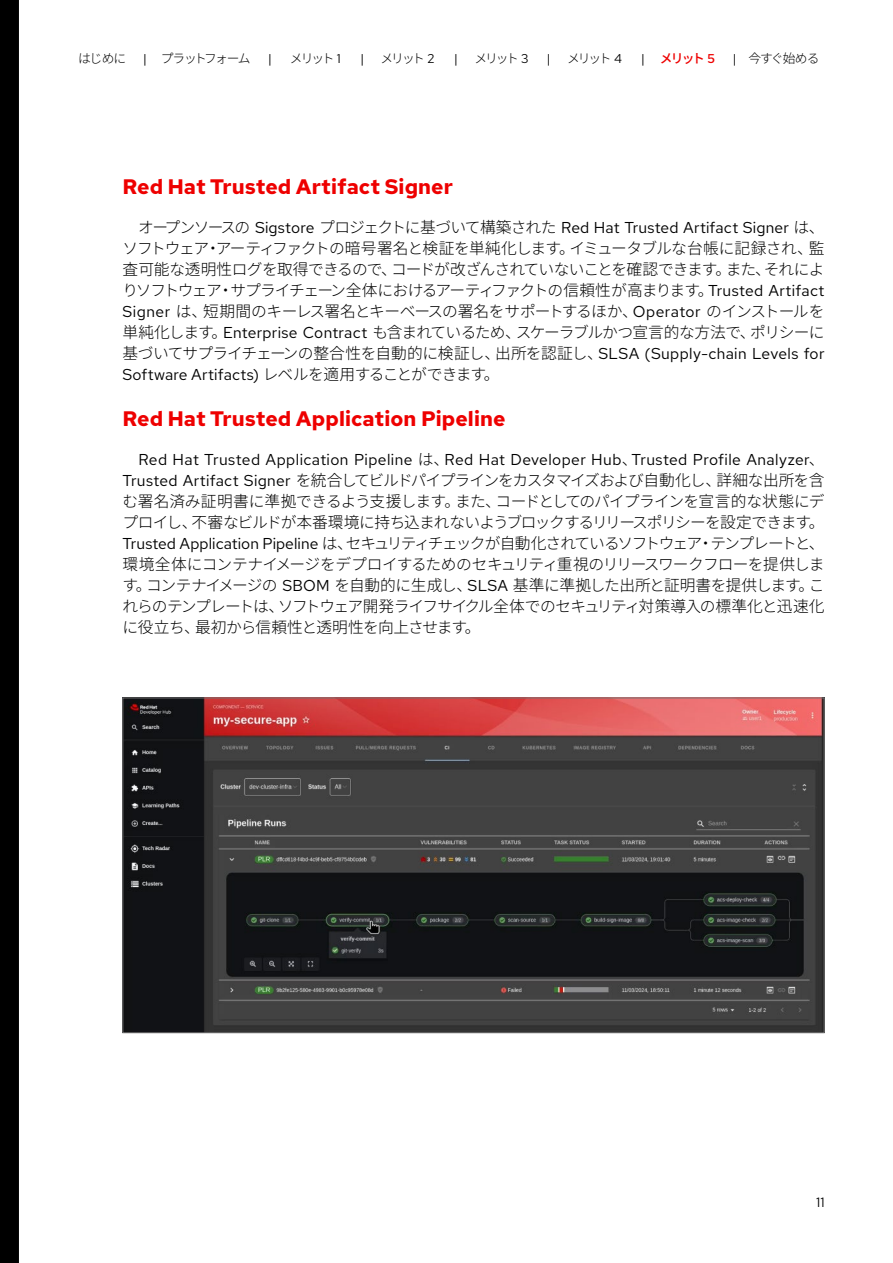
<style>
.page{position:relative;width:893px;height:1263px;background:#fff}
.page>*{position:absolute;margin:0;border:0;box-sizing:border-box;transform-origin:0 0}
.t1{font:700 21px "Red Hat Text";color:#e00}
.t2{font:300 15.75px/21px "Noto Sans JP";letter-spacing:-.035em;color:#000;text-align:justify}
.t3{font:15.75px "Red Hat Text";letter-spacing:.02em;color:#000}
.t4{font:13.5px "Red Hat Text";color:#000}
.t5{font:300 12.75px "Noto Sans JP";letter-spacing:-.155em;color:#000}
.t6{font:500 12.75px "Noto Sans JP";color:#e00}
.t7{font:12.75px "Red Hat Text";color:#000}
.s1{font-family:"Red Hat Text";font-weight:400}
.s2{font-family:"Red Hat Text";font-weight:400;color:#000}
.s3{font-family:"Red Hat Text"}
.s4{font-family:"Noto Sans JP";font-weight:300}
</style>
<div class="page">
<div style="left:0;top:0;width:38px;height:1263px;background:#000"></div>
<div style="left:19px;top:0;width:19px;height:1263px;background:#fff"></div>
<img style="left:124px;top:700px;width:698px;height:331px">
<p class="t5" style="left:78px;top:51px;width:50px">はじめに</p>
<p class="t5" style="left:143px;top:51px;width:109px"><span class="s1">|</span> プラットフォーム</p>
<p class="t7" style="left:268px;top:50px;width:5px">|</p>
<p class="t5" style="left:290px;top:51px;width:52px">メリット <span class="s1">1</span></p>
<p class="t7" style="left:360px;top:50px;width:5px">|</p>
<p class="t5" style="left:381px;top:51px;width:55px">メリット <span class="s1">2</span></p>
<p class="t7" style="left:454px;top:50px;width:5px">|</p>
<p class="t5" style="left:474px;top:51px;width:56px">メリット <span class="s1">3</span></p>
<p class="t7" style="left:547px;top:50px;width:5px">|</p>
<p class="t5" style="left:567px;top:51px;width:56px">メリット <span class="s1">4</span></p>
<p class="t6" style="left:641px;top:51px;width:75px"><span class="s2">|</span> メリット <span class="s3">5</span></p>
<p class="t5" style="left:733px;top:51px;width:88px"><span class="s1">|</span> 今すぐ始める</p>
<h1 class="t1" style="left:122px;top:173px;width:332px">Red Hat Trusted Artifact Signer</h1>
<p class="t3" style="left:138px;top:217px;width:688px"><span class="s4">オープンソースの</span> Sigstore <span class="s4">プロジェクトに基づいて構築された</span> Red Hat Trusted Artifact Signer <span class="s4">は、</span></p>
<p class="t2" style="left:122px;top:238px;width:704px">ソフトウェア・アーティファクトの暗号署名と検証を単純化します。イミュータブルな台帳に記録され、監査可能な透明性ログを取得できるので、コードが改ざんされていないことを確認できます。また、それによりソフトウェア・サプライチェーン全体におけるアーティファクトの信頼性が高まります。<span class="s1">Trusted Artifact Signer</span> は、短期間のキーレス署名とキーベースの署名をサポートするほか、<span class="s1">Operator</span> のインストールを単純化します。<span class="s1">Enterprise Contract</span> も含まれているため、スケーラブルかつ宣言的な方法で、ポリシーに基づいてサプライチェーンの整合性を自動的に検証し、出所を認証し、<span class="s1">SLSA (Supply-chain Levels for</span></p>
<p class="t3" style="left:122px;top:364px;width:379px">Software Artifacts) <span class="s4">レベルを適用することができます。</span></p>
<h1 class="t1" style="left:122px;top:405px;width:385px">Red Hat Trusted Application Pipeline</h1>
<p class="t3" style="left:138px;top:449px;width:687px">Red Hat Trusted Application Pipeline <span class="s4">は、</span>Red Hat Developer Hub<span class="s4">、</span>Trusted Profile Analyzer<span class="s4">、</span></p>
<p class="t2" style="left:122px;top:470px;width:704px"><span class="s1">Trusted Artifact Signer</span> を統合してビルドパイプラインをカスタマイズおよび自動化し、詳細な出所を含む署名済み証明書に準拠できるよう支援します。また、コードとしてのパイプラインを宣言的な状態にデプロイし、不審なビルドが本番環境に持ち込まれないようブロックするリリースポリシーを設定できます。<span class="s1">Trusted Application Pipeline</span> は、セキュリティチェックが自動化されているソフトウェア・テンプレートと、環境全体にコンテナイメージをデプロイするためのセキュリティ重視のリリースワークフローを提供します。コンテナイメージの <span class="s1">SBOM</span> を自動的に生成し、<span class="s1">SLSA</span> 基準に準拠した出所と証明書を提供します。これらのテンプレートは、ソフトウェア開発ライフサイクル全体でのセキュリティ対策導入の標準化と迅速化に役立ち、最初から信頼性と透明性を向上させます。</p>
<p class="t4" style="left:816px;top:1194px;width:10px">11</p>
</div>
